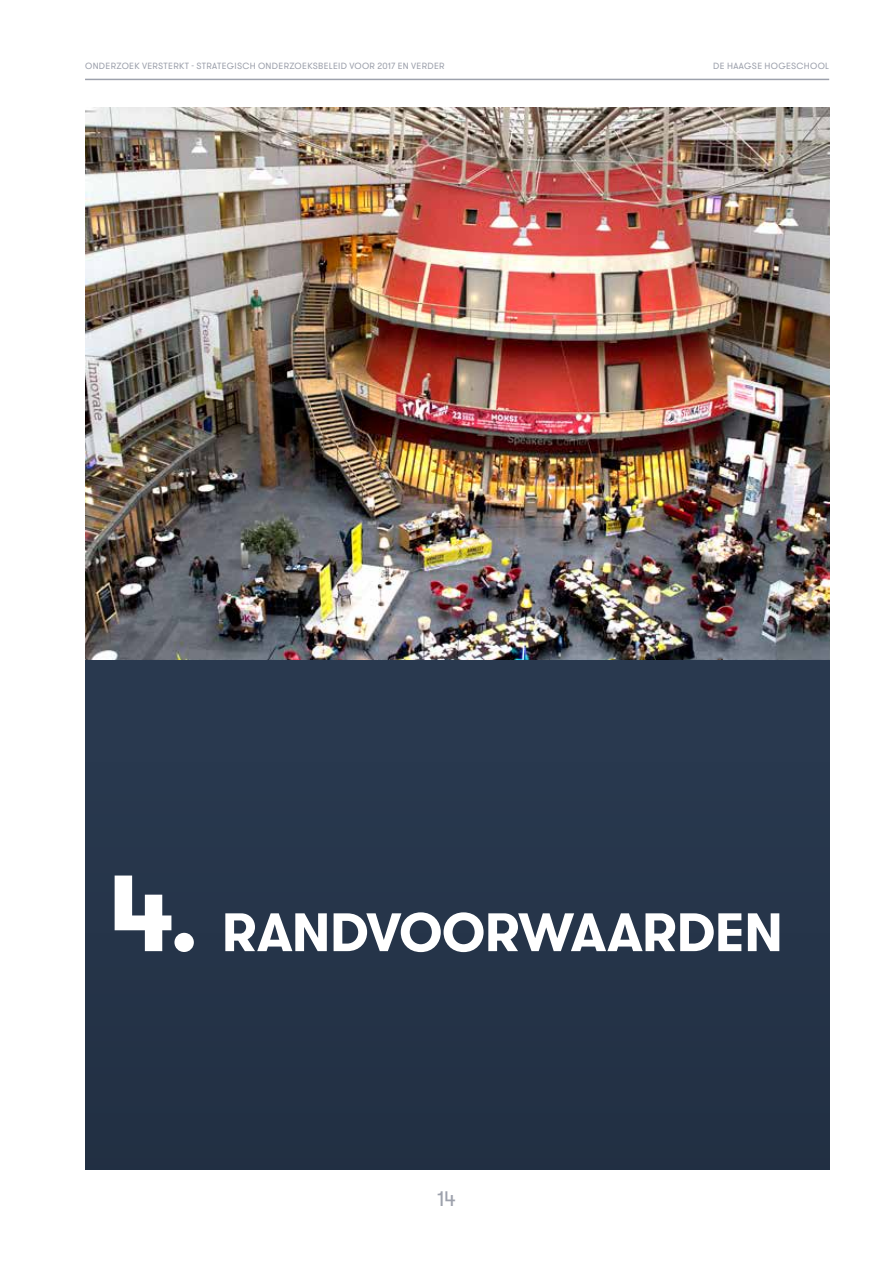
<style>
.page{position:relative;width:893px;height:1263px;background:#fff}
.page>*{position:absolute;margin:0;border:0;box-sizing:border-box;transform-origin:0 0}
.t1{font:700 54px "GT Walsheim Pro";letter-spacing:-.015em;color:#fff}
.t2{font:21px "GT Walsheim Pro";color:#9da1ac}
.t3{font:9px "GT Walsheim Pro";letter-spacing:.035em;color:#9da1ac}
.s1{font-size:108px}
.s2{font-size:96px}
</style>
<div class="page">
<hr style="left:85px;top:79px;width:744px;height:1px;background:#9da1ac">
<div style="left:85px;top:107px;width:744px;height:1062px;background:#29394f"></div>
<div style="left:85px;top:744px;width:744px;height:425px;background:#253449"></div>
<img style="left:85px;top:107px;width:744px;height:552px">
<p class="t3" style="left:85px;top:60px;width:361px">ONDERZOEK VERSTERKT - STRATEGISCH ONDERZOEKSBELEID VOOR 2017 EN VERDER</p>
<p class="t3" style="left:713px;top:60px;width:117px">DE HAAGSE HOGESCHOOL</p>
<h1 class="t1" style="left:108px;top:897px;width:676px"><span class="s1">4</span><span class="s2">.</span> RANDVOORWAARDEN</h1>
<h2 class="t2" style="left:437px;top:1186px;width:20px">14</h2>
</div>
